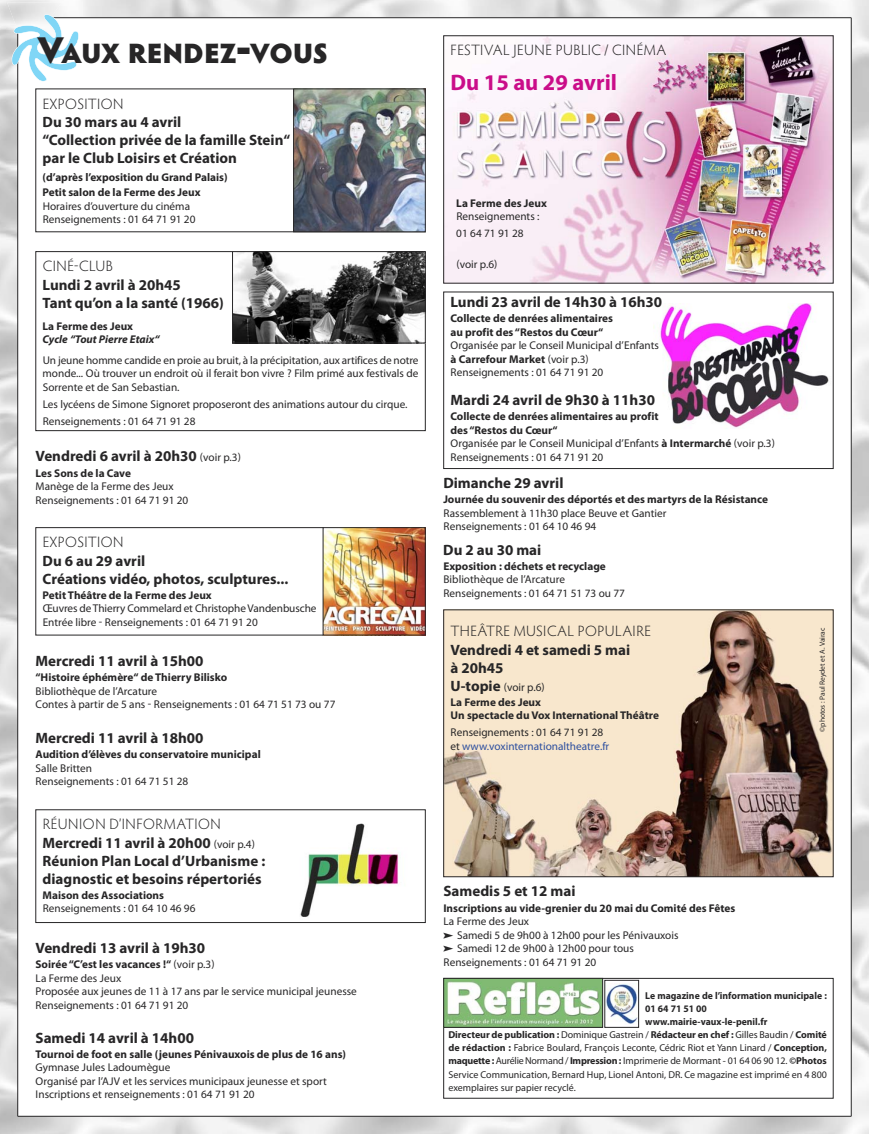
<style>
.page{position:relative;width:869px;height:1134px;background:#fff}
.page>*{position:absolute;margin:0;border:0;box-sizing:border-box;transform-origin:0 0}
.t1{font:900 28.12px "Hypatia Sans Pro";letter-spacing:-.01em;color:#272627}
.t2{font:700 22.5px "Myriad Pro";color:#ca0d89}
.t3{font:700 15px/18px "Myriad Pro";color:#272627}
.t4{font:300 15px "Hypatia Sans Pro";letter-spacing:.04em;color:#272627}
.t5{font:11.25px/13.5px "Myriad Pro";color:#272627}
.t6{font:700 11.25px/15.1px "Myriad Pro";color:#272627}
.t7{font:11.25px/13.5px "Myriad Pro";color:#2d4f9f}
.t8{font:italic 700 11.25px "Myriad Pro";color:#272627}
.t9{font:10px "Myriad Pro";color:#272627}
.t10{font:700 10px "Myriad Pro";color:#272627}
.t11{font:7.5px "Myriad Pro";color:#272627}
.s1{font-size:37.5px}
.s2{font-weight:400;font-size:11.25px}
.s3{font-weight:700}
.s4{font-size:15px}
.s5{font-weight:400}
.s6{color:#272627}
.s7{font-family:"Pointers"}
</style>
<div class="page">
<img style="left:0;top:0;width:868px;height:1134px">
<div style="left:18px;top:18px;width:832px;height:1098px;background:#fff"></div>
<hr style="left:48px;top:18px;width:802px;height:1px;background:#272627">
<hr style="left:18px;top:1116px;width:832px;height:1px;background:#272627">
<hr style="left:18px;top:29px;width:1px;height:1087px;background:#272627">
<div style="left:443px;top:978px;width:390px;height:120px;border:1px solid #272627"></div>
<img style="left:445px;top:980px;width:155px;height:46px">
<div style="left:443px;top:978px;width:159px;height:50px;border:1px solid #272627"></div>
<img style="left:606px;top:983px;width:30px;height:41px">
<div style="left:604px;top:980px;width:34px;height:48px;border:1px solid #272627"></div>
<svg style="left:7px;top:2px;width:72px;height:79px"></svg>
<hr style="left:850px;top:18px;width:1px;height:1098px;background:#272627">
<img style="left:445px;top:611px;width:386px;height:264px">
<div style="left:443px;top:609px;width:390px;height:268px;border:1px solid #272627"></div>
<img style="left:445px;top:37px;width:386px;height:244px">
<div style="left:443px;top:35px;width:390px;height:248px;border:1px solid #272627"></div>
<img style="left:300px;top:823px;width:99px;height:94px">
<div style="left:35px;top:809px;width:390px;height:114px;border:1px solid #272627"></div>
<img style="left:295px;top:91px;width:128px;height:139px">
<div style="left:293px;top:89px;width:132px;height:143px;border:1px solid #272627"></div>
<div style="left:35px;top:527px;width:390px;height:108px;border:1px solid #272627"></div>
<img style="left:324px;top:529px;width:99px;height:104px">
<div style="left:35px;top:251px;width:390px;height:180px;border:1px solid #272627"></div>
<img style="left:234px;top:253px;width:189px;height:88px">
<div style="left:232px;top:251px;width:193px;height:92px;border:1px solid #272627"></div>
<img style="left:653px;top:304px;width:176px;height:124px">
<div style="left:443px;top:292px;width:390px;height:177px;border:1px solid #272627"></div>
<h1 class="t1" style="left:37px;top:37px;width:293px"><span class="s1">V</span>AUX RENDEZ<span class="s1">-</span>VOUS</h1>
<h3 class="t4" style="left:43px;top:95px;width:82px">EXPOSITION</h3>
<h3 class="t3" style="left:43px;top:114px;width:249px">Du 30 mars au 4 avril<br>“Collection privée de la famille Stein“ par le Club Loisirs et Création</h3>
<p class="t6" style="left:43px;top:170px;width:186px">(d’après l’exposition du Grand Palais)<br>Petit salon de la Ferme des Jeux</p>
<p class="t5" style="left:43px;top:200px;width:154px">Horaires d’ouverture du cinéma<br>Renseignements : 01 64 71 91 20</p>
<h3 class="t4" style="left:43px;top:257px;width:72px">CINÉ-CLUB</h3>
<h3 class="t3" style="left:43px;top:277px;width:183px">Lundi 2 avril à 20h45<br>Tant qu’on a la santé (1966)</h3>
<p class="t6" style="left:43px;top:319px;width:92px">La Ferme des Jeux</p>
<p class="t8" style="left:43px;top:333px;width:118px">Cycle “Tout Pierre Etaix“</p>
<p class="t5" style="left:43px;top:354px;width:377px;text-align:justify">Un jeune homme candide en proie au bruit, à la précipitation, aux artifices de notre monde... Où trouver un endroit où il ferait bon vivre ? Film primé aux festivals de Sorrente et de San Sebastian.</p>
<p class="t5" style="left:43px;top:397px;width:366px;line-height:17px">Les lycéens de Simone Signoret proposeront des animations autour du cirque.<br>Renseignements : 01 64 71 91 28</p>
<h3 class="t3" style="left:35px;top:449px;width:207px">Vendredi 6 avril à 20h30 <span class="s2">(voir p.3)</span></h3>
<p class="t6" style="left:35px;top:466px;width:97px">Les Sons de la Cave</p>
<p class="t5" style="left:36px;top:480px;width:154px">Manège de la Ferme des Jeux<br>Renseignements : 01 64 71 91 20</p>
<h3 class="t4" style="left:43px;top:533px;width:82px">EXPOSITION</h3>
<h3 class="t3" style="left:43px;top:553px;width:247px">Du 6 au 29 avril<br>Créations vidéo, photos, sculptures...</h3>
<p class="t6" style="left:43px;top:588px;width:171px">Petit Théâtre de la Ferme des Jeux</p>
<p class="t5" style="left:43px;top:603px;width:275px">Œuvres de Thierry Commelard et Christophe Vandenbusche<br>Entrée libre - Renseignements : 01 64 71 91 20</p>
<h3 class="t3" style="left:35px;top:653px;width:169px">Mercredi 11 avril à 15h00</h3>
<p class="t6" style="left:35px;top:671px;width:193px">“Histoire éphémère“ de Thierry Bilisko</p>
<p class="t5" style="left:36px;top:685px;width:301px">Bibliothèque de l’Arcature<br>Contes à partir de 5 ans - Renseignements : 01 64 71 51 73 ou 77</p>
<h3 class="t3" style="left:35px;top:730px;width:169px">Mercredi 11 avril à 18h00</h3>
<p class="t6" style="left:35px;top:748px;width:227px">Audition d’élèves du conservatoire municipal</p>
<p class="t5" style="left:36px;top:762px;width:154px">Salle Britten<br>Renseignements : 01 64 71 51 28</p>
<h3 class="t4" style="left:43px;top:815px;width:179px">RÉUNION D’INFORMATION</h3>
<h3 class="t3" style="left:43px;top:835px;width:224px">Mercredi 11 avril à 20h00 <span class="s2">(voir p.4)<br></span>Réunion Plan Local d’Urbanisme : diagnostic et besoins répertoriés</h3>
<p class="t6" style="left:43px;top:888px;width:123px">Maison des Associations</p>
<p class="t5" style="left:43px;top:903px;width:154px">Renseignements : 01 64 10 46 96</p>
<h3 class="t3" style="left:35px;top:940px;width:171px">Vendredi 13 avril à 19h30</h3>
<p class="t5" style="left:35px;top:959px;width:323px"><span class="s3">Soirée “C’est les vacances !“</span> (voir p.3)<br>La Ferme des Jeux<br>Proposée aux jeunes de 11 à 17 ans par le service municipal jeunesse Renseignements : 01 64 71 91 20</p>
<h3 class="t3" style="left:35px;top:1030px;width:160px">Samedi 14 avril à 14h00</h3>
<p class="t6" style="left:35px;top:1047px;width:312px">Tournoi de foot en salle (jeunes Pénivauxois de plus de 16 ans)</p>
<p class="t5" style="left:36px;top:1062px;width:293px">Gymnase Jules Ladoumègue<br>Organisé par l’AJV et les services municipaux jeunesse et sport<br>Inscriptions et renseignements : 01 64 71 91 20</p>
<h3 class="t4" style="left:450px;top:41px;width:217px">FESTIVAL JEUNE PUBLIC / CINÉMA</h3>
<h2 class="t2" style="left:450px;top:74px;width:168px">Du 15 au 29 avril</h2>
<p class="t6" style="left:456px;top:196px;width:92px">La Ferme des Jeux</p>
<p class="t5" style="left:456px;top:209px;width:85px;line-height:17px">Renseignements :<br>01 64 71 91 28</p>
<p class="t5" style="left:456px;top:258px;width:43px">(voir p.6)</p>
<h3 class="t3" style="left:450px;top:294px;width:213px">Lundi 23 avril de 14h30 à 16h30</h3>
<p class="t6" style="left:450px;top:313px;width:164px;line-height:13.5px">Collecte de denrées alimentaires au profit des “Restos du Cœur“</p>
<p class="t5" style="left:450px;top:340px;width:210px">Organisée par le Conseil Municipal d’Enfants <span class="s3">à Carrefour Market</span> (voir p.3)<br>Renseignements : 01 64 71 91 20</p>
<h3 class="t3" style="left:450px;top:392px;width:206px">Mardi 24 avril de 9h30 à 11h30</h3>
<p class="t5" style="left:450px;top:411px;width:326px"><span class="s3">Collecte de denrées alimentaires au profit<br>des “Restos du Cœur“<br></span>Organisée par le Conseil Municipal d’Enfants <span class="s3">à Intermarché</span> (voir p.3)<br>Renseignements : 01 64 71 91 20</p>
<h3 class="t3" style="left:443px;top:475px;width:122px">Dimanche 29 avril</h3>
<p class="t6" style="left:443px;top:493px;width:326px">Journée du souvenir des déportés et des martyrs de la Résistance</p>
<p class="t5" style="left:443px;top:507px;width:224px">Rassemblement à 11h30 place Beuve et Gantier<br>Renseignements : 01 64 10 46 94</p>
<h3 class="t3" style="left:443px;top:542px;width:99px">Du 2 au 30 mai</h3>
<p class="t6" style="left:443px;top:559px;width:164px">Exposition : déchets et recyclage</p>
<p class="t5" style="left:443px;top:574px;width:183px">Bibliothèque de l’Arcature<br>Renseignements : 01 64 71 51 73 ou 77</p>
<h3 class="t4" style="left:450px;top:622px;width:202px">THEÂTRE MUSICAL POPULAIRE</h3>
<h3 class="t3" style="left:450px;top:642px;width:181px">Vendredi 4 et samedi 5 mai à 20h45</h3>
<p class="t6" style="left:450px;top:680px;width:96px"><span class="s4">U-topie</span> <span class="s5">(voir p.6)<br></span>La Ferme des Jeux</p>
<p class="t6" style="left:450px;top:709px;width:210px">Un spectacle du Vox International Théâtre</p>
<p class="t7" style="left:450px;top:727px;width:160px"><span class="s6">Renseignements : 01 64 71 91 28 et</span> www.voxinternationaltheatre.fr</p>
<p class="t11" style="left:819px;top:732px;width:106px;rotate:-90deg">©photos : Paul Reydet et A. Vairac</p>
<h3 class="t3" style="left:443px;top:884px;width:133px">Samedis 5 et 12 mai</h3>
<p class="t6" style="left:443px;top:901px;width:293px">Inscriptions au vide-grenier du 20 mai du Comité des Fêtes</p>
<p class="t5" style="left:443px;top:916px;width:236px">La Ferme des Jeux<br><span class="s7">d</span> Samedi 5 de 9h00 à 12h00 pour les Pénivauxois <span class="s7">d</span> Samedi 12 de 9h00 à 12h00 pour tous<br>Renseignements : 01 64 71 91 20</p>
<p class="t10" style="left:645px;top:992px;width:183px">Le magazine de l’information municipale :</p>
<p class="t10" style="left:645px;top:1005px;width:63px">01 64 71 51 00</p>
<p class="t10" style="left:645px;top:1018px;width:124px">www.mairie-vaux-le-penil.fr</p>
<p class="t10" style="left:448px;top:1031px;width:380px">Directeur de publication : <span class="s5">Dominique Gastrein /</span> Rédacteur en chef : <span class="s5">Gilles Baudin /</span> Comité</p>
<p class="t9" style="left:448px;top:1044px;width:380px"><span class="s3">de rédaction :</span> Fabrice Boulard, François Leconte, Cédric Riot et Yann Linard / <span class="s3">Conception,</span></p>
<p class="t9" style="left:448px;top:1057px;width:380px"><span class="s3">maquette :</span>Aurélie Normand / <span class="s3">Impression :</span> Imprimerie de Mormant - 01 64 06 90 12. <span class="s3">©Photos</span></p>
<p class="t9" style="left:448px;top:1070px;width:380px">Service Communication, Bernard Hup, Lionel Antoni, DR. Ce magazine est imprimé en 4 800</p>
<p class="t9" style="left:448px;top:1083px;width:129px">exemplaires sur papier recyclé.</p>
</div>
